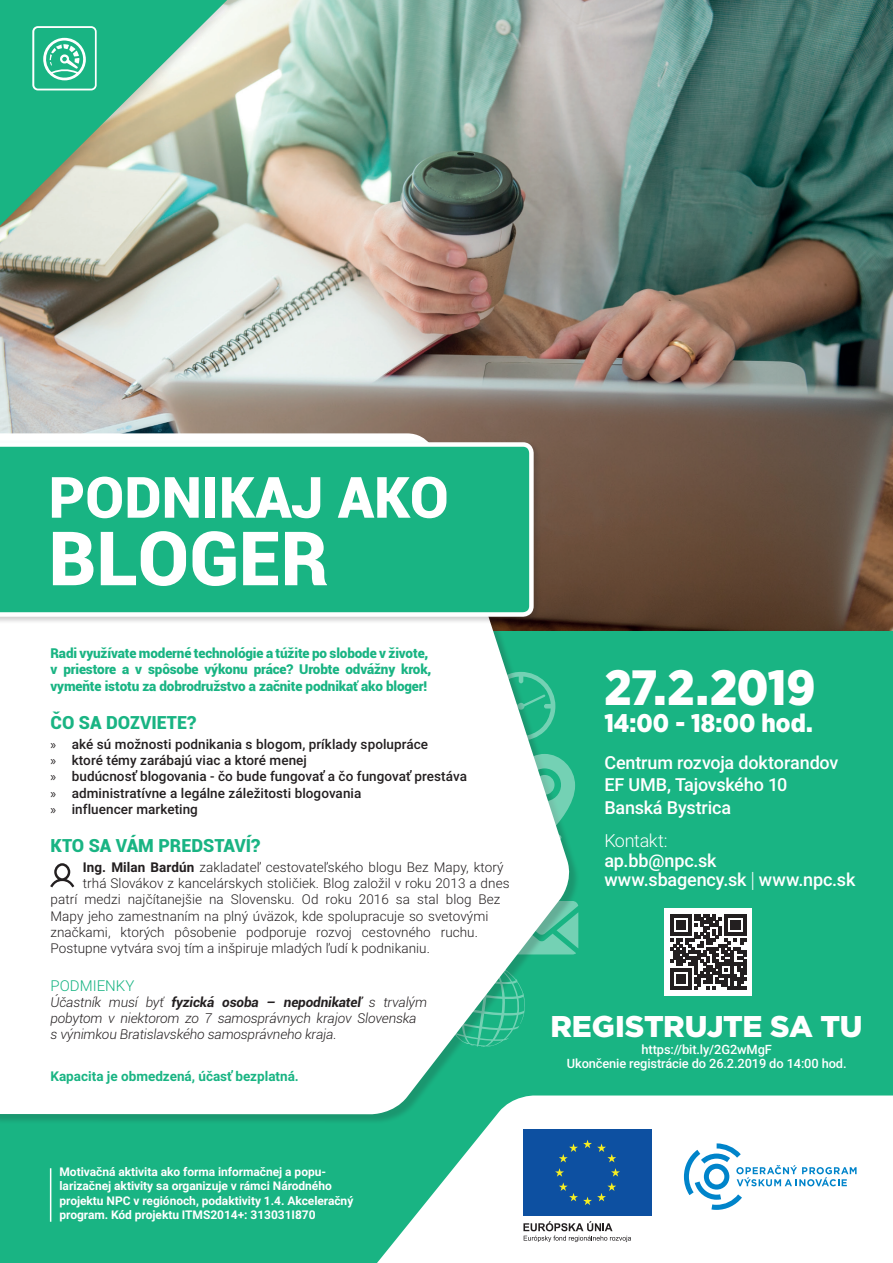
<style>
.page{position:relative;width:893px;height:1263px;background:#fff}
.page>*{position:absolute;margin:0;border:0;box-sizing:border-box;transform-origin:0 0}
.t1{font:900 75px "Roboto";color:#fff}
.t2{font:900 57px "Roboto";color:#fff}
.t3{font:900 49.5px "Gotham Narrow";letter-spacing:-.005em;color:#fff}
.t4{font:900 30px "Gotham";letter-spacing:-.01em;color:#fff}
.t5{font:900 25.5px "Gotham Narrow";color:#fff}
.t6{font:500 18px/22.5px "Roboto";letter-spacing:-.01em;color:#fff}
.t7{font:900 18px "Roboto";color:#19b483}
.t8{font:300 18px "Roboto";letter-spacing:-.02em;color:#fff}
.t9{font:300 15px "Roboto";color:#19b483}
.t10{font:300 13.5px "Roboto";letter-spacing:.005em;color:#231f20}
.t11{font:500 13.5px/16.2px "Roboto";letter-spacing:.005em;color:#231f20}
.t12{font:900 13.5px/16.2px "Roboto";letter-spacing:-.01em;color:#19b483}
.t13{font:italic 300 13.5px/16.2px "Roboto";letter-spacing:-.01em;color:#231f20}
.t14{font:700 13.5px "Roboto";color:#19b483}
.t15{font:500 12.9px/13.8px "Roboto";letter-spacing:-.01em;color:#fff;text-align:center}
.t16{font:700 12px/14.4px "Roboto";letter-spacing:-.005em;color:#fff}
.s1{font-family:"Myriad Pro";font-weight:400}
.s2{font-weight:700}
.s3{font-family:"Helvetica Neue LT Com";font-weight:300}
</style>
<div class="page">
<img style="left:0;top:0;width:893px;height:631px">
<div style="left:0;top:631px;width:893px;height:632px;background:#19b483"></div>
<svg style="left:377px;top:1095px;width:516px;height:168px;background:#def4ed"></svg>
<svg style="left:684px;top:1143px;width:172px;height:67px;background:#d5eaf6"></svg>
<div style="left:523px;top:1129px;width:129px;height:87px;background:#0d50a1"></div>
<svg style="left:555px;top:1168px;width:65px;height:37px"></svg>
<svg style="left:559px;top:1140px;width:57px;height:22px"></svg>
<svg style="left:523px;top:1221px;width:108px;height:21px;background:#cdcdcd"></svg>
<div style="left:0;top:435px;width:580px;height:690px;background:#231f20;opacity:.2"></div>
<svg style="left:0;top:433px;width:574px;height:681px;background:#e5f2ed"></svg>
<svg style="left:50px;top:863px;width:24px;height:24px"></svg>
<hr style="left:50px;top:1168px;width:1px;height:54px;background:#fff">
<div style="left:0;top:0;width:246px;height:248px;background:#231f20;opacity:.17"></div>
<svg style="left:0;top:0;width:227px;height:226px;background:#78c09f"></svg>
<svg style="left:32px;top:26px;width:65px;height:64px"></svg>
<svg style="left:514px;top:754px;width:61px;height:89px"></svg>
<div style="left:0;top:441px;width:541px;height:183px;background:#231f20;opacity:.21"></div>
<div style="left:0;top:442px;width:534px;height:175px;background:#19b483"></div>
<div style="left:665px;top:908px;width:87px;height:87px;background:#fff"></div>
<svg style="left:670px;top:914px;width:76px;height:76px"></svg>
<h2 class="t2" style="left:49px;top:457px;width:402px">PODNIKAJ AKO</h2>
<h1 class="t1" style="left:49px;top:505px;width:281px">BLOGER</h1>
<p class="t12" style="left:51px;top:645px;width:382px">Radi využívate moderné technológie a túžite po slobode v živote, v priestore a v spôsobe výkonu práce? Urobte odvážny krok, vymeňte istotu za dobrodružstvo a začnite podnikať ako bloger!</p>
<h3 class="t7" style="left:51px;top:709px;width:147px">ČO SA DOZVIETE?</h3>
<p class="t11" style="left:51px;top:735px;width:418px"><span class="s1">»</span> aké sú možnosti podnikania s blogom, príklady spolupráce<br><span class="s1">»</span> ktoré témy zarábajú viac a ktoré menej<br><span class="s1">»</span> budúcnosť blogovania - čo bude fungovať a čo fungovať prestáva <span class="s1">»</span> administratívne a legálne záležitosti blogovania<br><span class="s1">»</span> influencer marketing</p>
<h3 class="t7" style="left:51px;top:832px;width:211px">KTO SA VÁM PREDSTAVÍ?</h3>
<p class="t10" style="left:83px;top:858px;width:422px"><span class="s2">Ing. Milan Bardún</span> zakladateľ cestovateľského blogu Bez Mapy, ktorý</p>
<p class="t10" style="left:83px;top:874px;width:428px">trhá Slovákov z kancelárskych stoličiek. Blog založil v roku 2013 a dnes</p>
<p class="t10" style="left:51px;top:890px;width:451px">patrí medzi najčítanejšie na Slovensku. Od roku 2016 sa stal blog Bez</p>
<p class="t10" style="left:51px;top:906px;width:439px">Mapy jeho zamestnaním na plný úväzok, kde spolupracuje so svetovými</p>
<p class="t10" style="left:51px;top:922px;width:429px">značkami, ktorých pôsobenie podporuje rozvoj cestovného ruchu.</p>
<p class="t10" style="left:51px;top:939px;width:381px">Postupne vytvára svoj tím a inšpiruje mladých ľudí k podnikaniu.</p>
<p class="t9" style="left:51px;top:975px;width:85px">PODMIENKY</p>
<p class="t13" style="left:51px;top:993px;width:378px">Účastník musí byť <span class="s2">fyzická osoba – nepodnikateľ</span> s trvalým pobytom v niektorom zo 7 samosprávnych krajov Slovenska<br>s výnimkou Bratislavského samosprávneho kraja.</p>
<p class="t14" style="left:51px;top:1067px;width:250px">Kapacita je obmedzená, účasť bezplatná.</p>
<p class="t16" style="left:60px;top:1164px;width:295px">Motivačná aktivita ako forma informačnej a popu&shy;larizačnej aktivity sa organizuje v rámci Národného projektu NPC v regiónoch, podaktivity 1.4. Akceleračný program. Kód projektu ITMS2014+: 313031I870</p>
<h3 class="t3" style="left:604px;top:654px;width:212px">27.2.2019</h3>
<h3 class="t5" style="left:604px;top:706px;width:210px">14:00 - 18:00 hod.</h3>
<h3 class="t6" style="left:604px;top:750px;width:235px">Centrum rozvoja doktorandov<br>EF UMB, Tajovského 10<br>Banská Bystrica</h3>
<h3 class="t8" style="left:604px;top:828px;width:65px">Kontakt:</h3>
<h3 class="t6" style="left:604px;top:850px;width:253px;line-height:19.5px">ap.bb@npc.sk www.sbagency.sk <span class="s3">|</span> www.npc.sk</h3>
<h3 class="t4" style="left:550px;top:1009px;width:314px">REGISTRUJTE SA TU</h3>
<p class="t15" style="left:567px;top:1042px;width:281px">https://bit.ly/2G2wMgF<br>Ukončenie registrácie do 26.2.2019 do 14:00 hod.</p>
</div>
